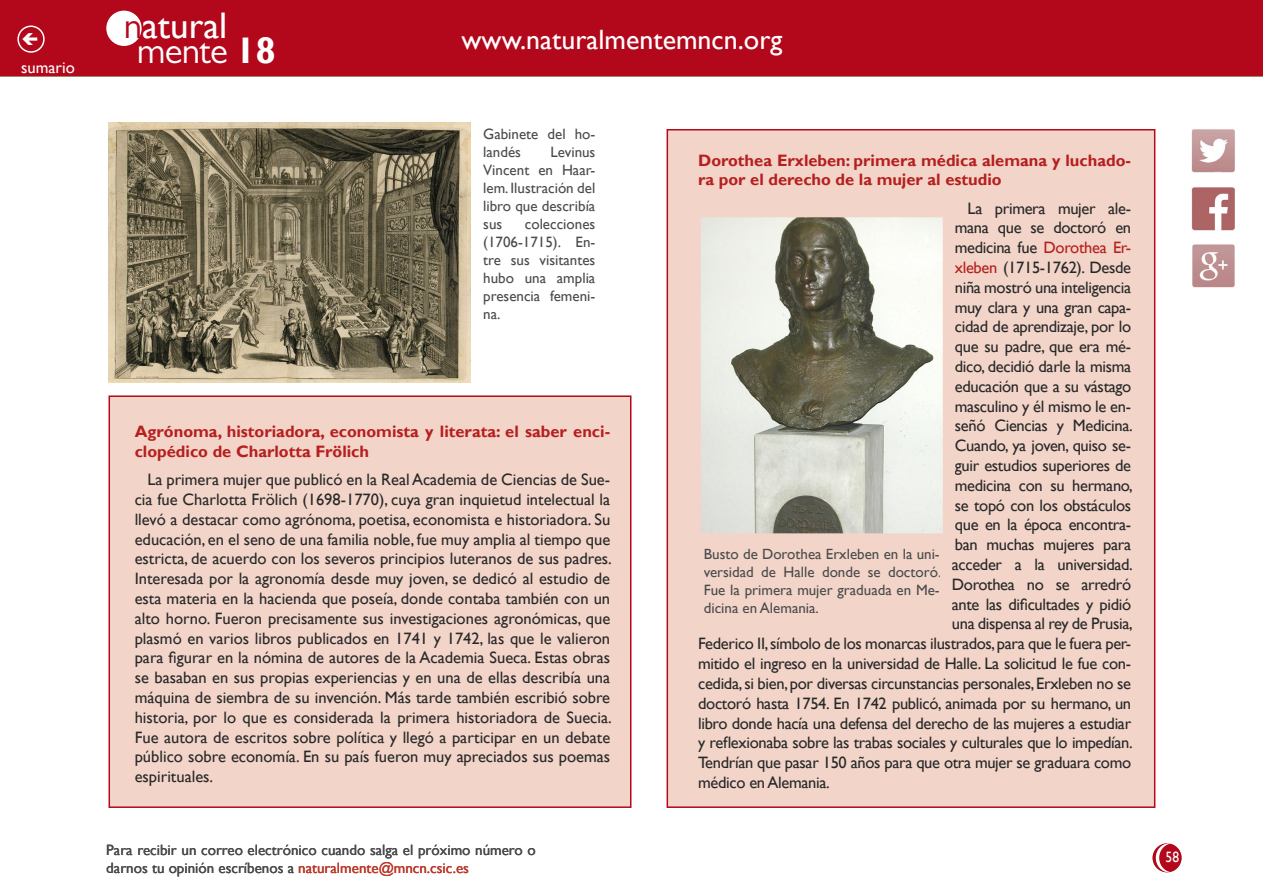
<style>
.page{position:relative;width:1263px;height:893px;background:#fff}
.page>*{position:absolute;margin:0;border:0;box-sizing:border-box;transform-origin:0 0}
.t1{font:37.05px "Gill Sans";color:#fff}
.t2{font:37.05px "Gill Sans MT Pro";letter-spacing:-.02em;color:#fff}
.t3{font:27.9px "Gill Sans";color:#fff}
.t4{font:16.5px/19.8px "Gill Sans";letter-spacing:-.02em;color:#282829;text-align:justify}
.t5{font:700 16.5px/19.8px "Gill Sans";color:#b61f1f}
.t6{font:16.5px "Gill Sans";color:#fff}
.t7{font:15px/18px "Gill Sans";color:#4b4b4d;text-align:justify}
.t8{font:15px "Gill Sans";color:#fff;scale:.9 1}
.s1{font-family:"Gill Sans MT Pro";color:#b3071b}
.s2{font-family:"Gill Sans";font-weight:700}
.s3{color:#bd392b}
.s4{color:#b61f1f}
</style>
<div class="page">
<img style="left:1191px;top:187px;width:44px;height:43px">
<img style="left:1191px;top:129px;width:44px;height:44px">
<img style="left:1192px;top:244px;width:43px;height:44px">
<div style="left:1153px;top:844px;width:28px;height:28px;background:#b3071b;border-radius:50%"></div>
<div style="left:1152px;top:843px;width:29px;height:29px;border:2px solid #b3071b;border-radius:50%"></div>
<div style="left:0;top:0;width:1263px;height:76px;background:#b3071b"></div>
<div style="left:107px;top:11px;width:34px;height:34px;background:#fff;border-radius:50%"></div>
<div style="left:106px;top:11px;width:36px;height:35px;border:2px solid #fff;border-radius:50%"></div>
<svg style="left:1155px;top:843px;width:16px;height:29px"></svg>
<div style="left:17px;top:26px;width:28px;height:27px;border:2px solid #fff;border-radius:50%"></div>
<div style="left:109px;top:395px;width:522px;height:413px;background:#f2d5c8;border:2px solid #b3071b"></div>
<img style="left:109px;top:123px;width:362px;height:260px">
<div style="left:666px;top:129px;width:489px;height:679px;background:#f2d5c8;border:2px solid #b3071b"></div>
<img style="left:702px;top:218px;width:240px;height:314px">
<p class="t6" style="left:21px;top:58px;width:55px">sumario</p>
<h1 class="t1" style="left:124px;top:4px;width:105px"><span class="s1">n</span>atural</h1>
<h1 class="t2" style="left:137px;top:29px;width:140px">mente <span class="s2">18</span></h1>
<h2 class="t3" style="left:461px;top:23px;width:322px">www.naturalmentemncn.org</h2>
<p class="t7" style="left:483px;top:126px;width:114px">Gabinete del ho&shy;landés</p>
<p class="t7" style="left:483px;top:144px;width:114px;text-indent:67px">Levinus Vincent en Haar&shy;lem. Ilustración del libro que describía sus</p>
<p class="t7" style="left:483px;top:216px;width:114px;text-indent:42px">colecciones (1706-1715). En&shy;tre sus visitantes hubo una amplia presencia femeni&shy;na.</p>
<p class="t5" style="left:135px;top:422px;width:477px">Agrónoma, historiadora, economista y literata: el saber enci&shy;clopédico de Charlotta Frölich</p>
<p class="t4" style="left:135px;top:470px;width:479px;text-indent:13px">La primera mujer que publicó en la Real Academia de Ciencias de Sue&shy;cia fue Charlotta Frölich (1698-1770), cuya gran inquietud intelectual la llevó a destacar como agrónoma, poetisa, economista e historiadora. Su educación, en el seno de una familia noble, fue muy amplia al tiempo que estricta, de acuerdo con los severos principios luteranos de sus padres.<br>Interesada por la agronomía desde muy joven, se dedicó al estudio de esta materia en la hacienda que poseía, donde contaba también con un alto horno. Fueron precisamente sus investigaciones agronómicas, que plasmó en varios libros publicados en 1741 y 1742, las que le valieron para figurar en la nómina de autores de la Academia Sueca. Estas obras se basaban en sus propias experiencias y en una de ellas describía una máquina de siembra de su invención. Más tarde también escribió sobre historia, por lo que es considerada la primera historiadora de Suecia.<br>Fue autora de escritos sobre política y llegó a participar en un debate público sobre economía. En su país fueron muy apreciados sus poemas espirituales.</p>
<p class="t7" style="left:106px;top:842px;width:431px">Para recibir un correo electrónico cuando salga el próximo número o darnos tu opinión escríbenos a <span class="s3">naturalmente@mncn.csic.es</span></p>
<p class="t5" style="left:698px;top:151px;width:434px">Dorothea Erxleben: primera médica alemana y luchado&shy;ra por el derecho de la mujer al estudio</p>
<p class="t4" style="left:967px;top:198px;width:165px">La primera mujer ale-</p>
<p class="t4" style="left:955px;top:218px;width:178px">mana que se doctoró en</p>
<p class="t4" style="left:955px;top:238px;width:178px">medicina fue <span class="s4">Dorothea Er-</span></p>
<p class="t4" style="left:955px;top:258px;width:178px"><span class="s4">xleben</span> (1715-1762). Desde</p>
<p class="t4" style="left:955px;top:278px;width:178px">niña mostró una inteligencia</p>
<p class="t4" style="left:955px;top:297px;width:178px">muy clara y una gran capa-</p>
<p class="t4" style="left:955px;top:317px;width:178px">cidad de aprendizaje, por lo</p>
<p class="t4" style="left:955px;top:337px;width:178px">que su padre, que era mé-</p>
<p class="t4" style="left:955px;top:357px;width:178px">dico, decidió darle la misma</p>
<p class="t4" style="left:955px;top:377px;width:178px">educación que a su vástago</p>
<p class="t4" style="left:955px;top:396px;width:178px">masculino y él mismo le en-</p>
<p class="t4" style="left:955px;top:416px;width:179px">señó Ciencias y Medicina.</p>
<p class="t4" style="left:955px;top:436px;width:178px">Cuando, ya joven, quiso se-</p>
<p class="t4" style="left:955px;top:456px;width:178px">guir estudios superiores de</p>
<p class="t4" style="left:955px;top:476px;width:179px">medicina con su hermano,</p>
<p class="t4" style="left:955px;top:495px;width:178px">se topó con los obstáculos</p>
<p class="t4" style="left:955px;top:515px;width:178px">que en la época encontra-</p>
<p class="t4" style="left:955px;top:535px;width:178px">ban muchas mujeres para</p>
<p class="t4" style="left:952px;top:555px;width:182px">acceder a la universidad.</p>
<p class="t4" style="left:952px;top:575px;width:181px">Dorothea no se arredró</p>
<p class="t4" style="left:952px;top:594px;width:181px">ante las dificultades y pidió</p>
<p class="t4" style="left:952px;top:614px;width:183px">una dispensa al rey de Prusia,</p>
<p class="t4" style="left:698px;top:634px;width:434px">Federico II, símbolo de los monarcas ilustrados, para que le fuera per-</p>
<p class="t4" style="left:698px;top:654px;width:434px">mitido el ingreso en la universidad de Halle. La solicitud le fue con-</p>
<p class="t4" style="left:698px;top:674px;width:434px">cedida, si bien, por diversas circunstancias personales, Erxleben no se</p>
<p class="t4" style="left:698px;top:693px;width:435px">doctoró hasta 1754. En 1742 publicó, animada por su hermano, un</p>
<p class="t4" style="left:698px;top:713px;width:435px">libro donde hacía una defensa del derecho de las mujeres a estudiar</p>
<p class="t4" style="left:698px;top:733px;width:436px">y reflexionaba sobre las trabas sociales y culturales que lo impedían.</p>
<p class="t4" style="left:698px;top:753px;width:435px">Tendrían que pasar 150 años para que otra mujer se graduara como</p>
<p class="t4" style="left:698px;top:773px;width:133px">médico en Alemania.</p>
<p class="t7" style="left:704px;top:545px;width:239px">Busto de Dorothea Erxleben en la uni&shy;versidad de Halle donde se doctoró.<br>Fue la primera mujer graduada en Me&shy;dicina en Alemania.</p>
<p class="t8" style="left:1165px;top:849px;width:16px">58</p>
</div>
